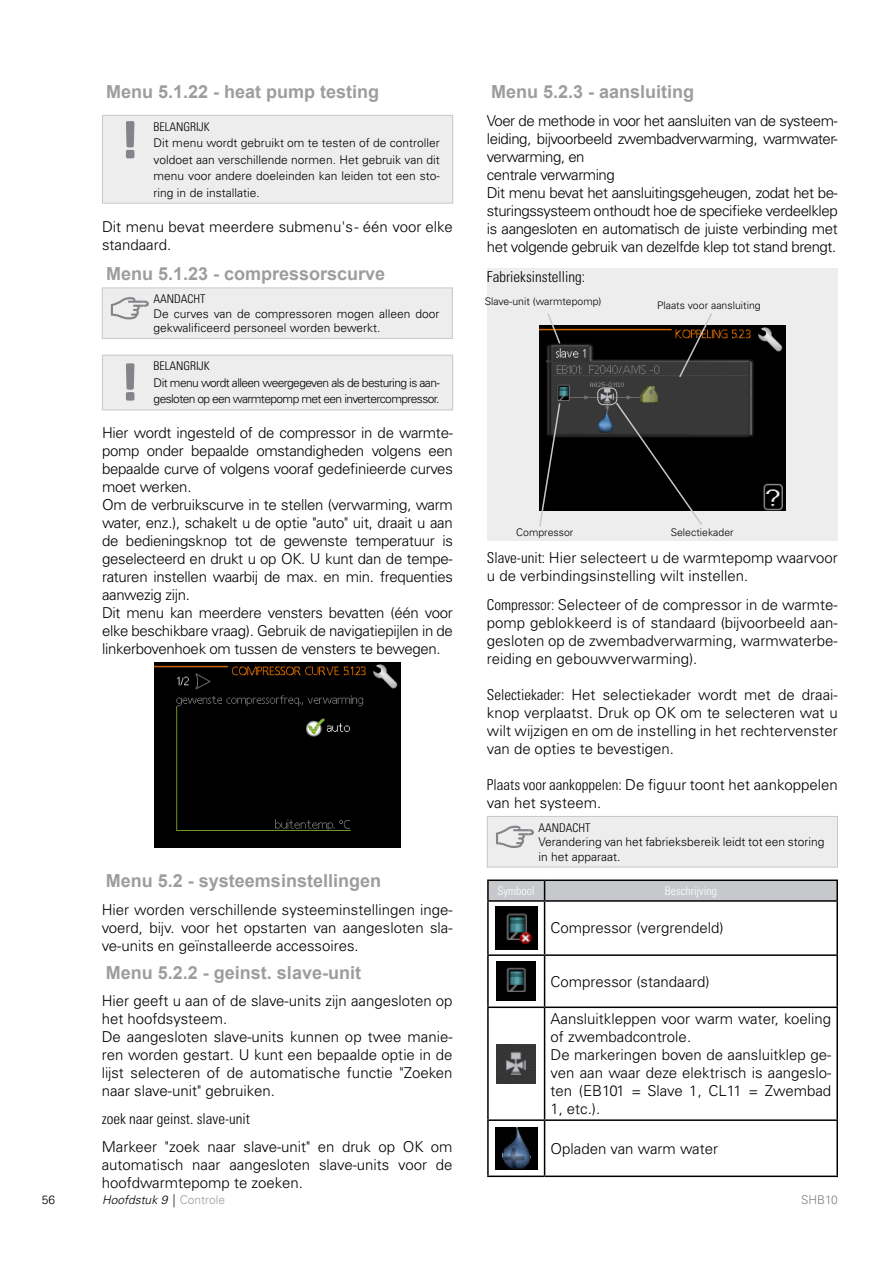
<style>
.page{position:relative;width:893px;height:1263px;background:#fff}
.page>*{position:absolute;margin:0;border:0;box-sizing:border-box;transform-origin:0 0}
.t1{font:700 18px "Arial";color:#9d9d9c}
.t2{font:300 15px/18px "Univers LT Pro 45";letter-spacing:-.02em;color:#000;text-align:justify}
.t3{font:300 15px/18px "Univers LT Pro 45";color:#000}
.t4{font:300 condensed 15px "Univers LT Pro";color:#000}
.t5{font:300 12px/16.5px "Univers LT Pro 45";color:#000}
.t6{font:300 12px/16.5px "Univers LT Pro 45";letter-spacing:-.05em;color:#000}
.t7{font:300 condensed 12px "Univers LT Pro";color:#000}
.t8{font:italic 300 12px "Univers LT Pro 45";color:#000}
.t9{font:300 condensed 12px "Univers LT Pro";color:#fff}
.t10{font:300 12px "Univers LT Pro 45";color:#808080}
.t11{font:300 10.5px "Univers LT Pro 45";color:#000}
.s1{font-family:"Univers LT Pro";font-stretch:condensed}
.s2{font-style:normal;color:#9d9d9c}
</style>
<div class="page">
<div style="left:487px;top:268px;width:351px;height:272px;background:#eeedee"></div>
<img style="left:539px;top:326px;width:246px;height:184px">
<svg style="left:546px;top:313px;width:16px;height:32px"></svg>
<svg style="left:678px;top:313px;width:36px;height:66px"></svg>
<svg style="left:539px;top:402px;width:22px;height:125px;background:#313131"></svg>
<svg style="left:614px;top:401px;width:90px;height:124px;background:#2d2d2d"></svg>
<div style="left:597px;top:388px;width:20px;height:17px;border:1px solid #c6c8cb;border-radius:6px"></div>
<img style="left:154px;top:662px;width:247px;height:185px">
<div style="left:102px;top:115px;width:351px;height:88px;background:#eeedee"></div>
<div style="left:102px;top:115px;width:351px;height:88px;border:1px solid #c6c8cb"></div>
<div style="left:102px;top:355px;width:351px;height:55px;background:#eeedee"></div>
<div style="left:102px;top:355px;width:351px;height:55px;border:1px solid #c6c8cb"></div>
<svg style="left:126px;top:121px;width:8px;height:37px"></svg>
<svg style="left:126px;top:363px;width:8px;height:38px"></svg>
<div style="left:102px;top:288px;width:350px;height:51px;background:#eeedee"></div>
<div style="left:102px;top:288px;width:351px;height:51px;border:1px solid #c6c8cb"></div>
<div style="left:487px;top:816px;width:350px;height:51px;background:#eeedee"></div>
<div style="left:487px;top:816px;width:351px;height:51px;border:1px solid #c6c8cb"></div>
<svg style="left:111px;top:297px;width:38px;height:22px"></svg>
<svg style="left:496px;top:826px;width:38px;height:22px"></svg>
<hr style="left:487px;top:879px;width:58px;height:2px;background:#000">
<hr style="left:545px;top:879px;width:293px;height:2px;background:#000">
<div style="left:487px;top:880px;width:351px;height:20px;background:#c6c8cb"></div>
<hr style="left:487px;top:900px;width:58px;height:2px;background:#000">
<hr style="left:487px;top:902px;width:2px;height:52px;background:#000">
<hr style="left:545px;top:900px;width:293px;height:2px;background:#000">
<hr style="left:544px;top:902px;width:1px;height:52px;background:#000">
<hr style="left:836px;top:902px;width:2px;height:52px;background:#000">
<hr style="left:487px;top:954px;width:58px;height:2px;background:#000">
<hr style="left:487px;top:956px;width:2px;height:50px;background:#000">
<hr style="left:545px;top:954px;width:293px;height:2px;background:#000">
<hr style="left:544px;top:956px;width:1px;height:50px;background:#000">
<hr style="left:836px;top:956px;width:2px;height:50px;background:#000">
<hr style="left:487px;top:1006px;width:58px;height:2px;background:#000">
<hr style="left:487px;top:1008px;width:2px;height:111px;background:#000">
<hr style="left:545px;top:1006px;width:293px;height:2px;background:#000">
<hr style="left:544px;top:1008px;width:1px;height:111px;background:#000">
<hr style="left:836px;top:1008px;width:2px;height:111px;background:#000">
<hr style="left:487px;top:1119px;width:58px;height:2px;background:#000">
<hr style="left:487px;top:1121px;width:2px;height:54px;background:#000">
<hr style="left:545px;top:1119px;width:293px;height:2px;background:#000">
<hr style="left:544px;top:1121px;width:1px;height:54px;background:#000">
<hr style="left:836px;top:1121px;width:2px;height:54px;background:#000">
<hr style="left:487px;top:1175px;width:58px;height:2px;background:#000">
<hr style="left:545px;top:1175px;width:293px;height:2px;background:#000">
<img style="left:495px;top:907px;width:42px;height:42px">
<img style="left:497px;top:962px;width:39px;height:39px">
<img style="left:497px;top:1044px;width:39px;height:39px">
<img style="left:495px;top:1127px;width:42px;height:42px">
<p class="t1" style="left:106px;top:79px;width:275px">Menu 5.1.22 - heat pump testing</p>
<p class="t1" style="left:491px;top:79px;width:205px">Menu 5.2.3 - aansluiting</p>
<p class="t7" style="left:154px;top:118px;width:58px">BELANGRIJK</p>
<p class="t5" style="left:154px;top:135px;width:288px;text-align:justify">Dit menu wordt gebruikt om te testen of de controller voldoet aan verschillende normen. Het gebruik van dit menu voor andere doeleinden kan leiden tot een sto&shy;ring in de installatie.</p>
<p class="t3" style="left:102px;top:217px;width:352px">Dit menu bevat meerdere submenu's - één voor elke standaard.</p>
<p class="t1" style="left:106px;top:261px;width:281px">Menu 5.1.23 - compressorscurve</p>
<p class="t7" style="left:153px;top:291px;width:54px">AANDACHT</p>
<p class="t5" style="left:153px;top:306px;width:287px;line-height:14.4px">De curves van de compressoren mogen alleen door gekwalificeerd personeel worden bewerkt.</p>
<p class="t7" style="left:154px;top:358px;width:58px">BELANGRIJK</p>
<p class="t6" style="left:154px;top:374px;width:288px">Dit menu wordt alleen weergegeven als de besturing is aan&shy;gesloten op een warmtepomp met een invertercompressor.</p>
<p class="t2" style="left:102px;top:424px;width:352px;text-align:left">Hier wordt ingesteld of de compressor in de warmte&shy;pomp onder bepaalde omstandigheden volgens een bepaalde curve of volgens vooraf gedefinieerde curves moet werken.<br>Om de verbruikscurve in te stellen (verwarming, warm water, enz.), schakelt u de optie "auto" uit, draait u aan de bedieningsknop tot de gewenste temperatuur is geselecteerd en drukt u op OK. U kunt dan de tempe&shy;raturen instellen waarbij de max. en min. frequenties aanwezig zijn.<br>Dit menu kan meerdere vensters bevatten (één voor elke beschikbare vraag). Gebruik de navigatiepijlen in de linkerbovenhoek om tussen de vensters te bewegen.</p>
<p class="t1" style="left:106px;top:868px;width:277px">Menu 5.2 - systeemsinstellingen</p>
<p class="t2" style="left:102px;top:900px;width:352px">Hier worden verschillende systeeminstellingen inge&shy;voerd, bijv. voor het opstarten van aangesloten sla&shy;ve-units en geïnstalleerde accessoires.</p>
<p class="t1" style="left:106px;top:959px;width:257px">Menu 5.2.2 - geinst. slave-unit</p>
<p class="t3" style="left:102px;top:992px;width:352px">Hier geeft u aan of de slave-units zijn aangesloten op het hoofdsysteem.<br>De aangesloten slave-units kunnen op twee manie&shy;ren worden gestart. U kunt een bepaalde optie in de lijst selecteren of de automatische functie "Zoeken naar slave-unit" gebruiken.</p>
<p class="t4" style="left:102px;top:1109px;width:150px">zoek naar geinst. slave-unit</p>
<p class="t2" style="left:102px;top:1138px;width:352px">Markeer "zoek naar slave-unit" en druk op OK om automatisch naar aangesloten slave-units voor de hoofdwarmtepomp te zoeken.</p>
<p class="t2" style="left:487px;top:112px;width:352px;text-align:left">Voer de methode in voor het aansluiten van de systeem&shy;leiding, bijvoorbeeld zwembadverwarming, warmwater&shy;verwarming, en<br>centrale verwarming<br>Dit menu bevat het aansluitingsgeheugen, zodat het be&shy;sturingssysteem onthoudt hoe de specifieke verdeelklep is aangesloten en automatisch de juiste verbinding met het volgende gebruik van dezelfde klep tot stand brengt.</p>
<p class="t4" style="left:487px;top:267px;width:100px">Fabrieksinstelling:</p>
<p class="t11" style="left:485px;top:295px;width:118px">Slave-unit (warmtepomp)</p>
<p class="t11" style="left:657px;top:299px;width:105px">Plaats voor aansluiting</p>
<p class="t11" style="left:516px;top:525px;width:59px">Compressor</p>
<p class="t11" style="left:671px;top:525px;width:65px">Selectiekader</p>
<p class="t3" style="left:487px;top:549px;width:352px"><span class="s1">Slave-unit:</span> Hier selecteert u de warmtepomp waarvoor u de verbindingsinstelling wilt instellen.</p>
<p class="t2" style="left:487px;top:595px;width:352px"><span class="s1">Compressor:</span> Selecteer of de compressor in de warmte&shy;pomp geblokkeerd is of standaard (bijvoorbeeld aan&shy;gesloten op de zwembadverwarming, warmwaterbe&shy;reiding en gebouwverwarming).</p>
<p class="t2" style="left:487px;top:685px;width:352px"><span class="s1">Selectiekader:</span> Het selectiekader wordt met de draai&shy;knop verplaatst. Druk op OK om te selecteren wat u wilt wijzigen en om de instelling in het rechtervenster van de opties te bevestigen.</p>
<p class="t3" style="left:487px;top:775px;width:352px"><span class="s1">Plaats voor aankoppelen:</span> De figuur toont het aankoppelen van het systeem.</p>
<p class="t7" style="left:539px;top:819px;width:54px">AANDACHT</p>
<p class="t5" style="left:539px;top:835px;width:287px;line-height:14.4px">Verandering van het fabrieksbereik leidt tot een storing in het apparaat.</p>
<p class="t9" style="left:498px;top:882px;width:39px">Symbool</p>
<p class="t9" style="left:665px;top:882px;width:54px">Beschrijving</p>
<p class="t3" style="left:551px;top:919px;width:175px">Compressor (vergrendeld)</p>
<p class="t3" style="left:551px;top:972px;width:161px">Compressor (standaard)</p>
<p class="t3" style="left:551px;top:1010px;width:282px">Aansluitkleppen voor warm water, koeling of zwembadcontrole.<br>De markeringen boven de aansluitklep ge&shy;ven aan waar deze elektrisch is aangeslo&shy;ten (EB101 = Slave 1, CL11 = Zwembad<br>1, etc.).</p>
<p class="t3" style="left:551px;top:1139px;width:169px">Opladen van warm water</p>
<p class="t5" style="left:42px;top:1191px;width:15px">56</p>
<p class="t8" style="left:102px;top:1192px;width:125px">Hoofdstuk 9 | <span class="s2">Controle</span></p>
<p class="t10" style="left:801px;top:1192px;width:38px">SHB10</p>
</div>
